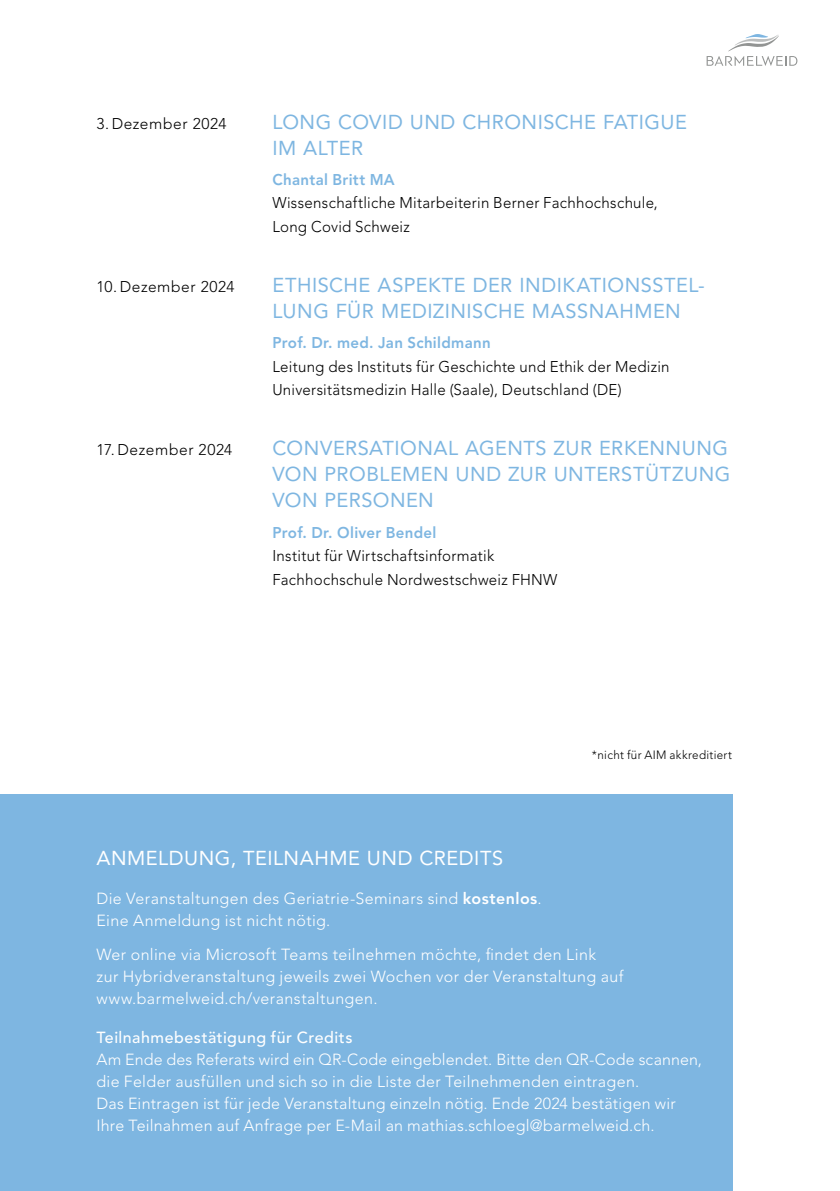
<style>
.page{position:relative;width:840px;height:1191px;background:#fff}
.page>*{position:absolute;margin:0;border:0;box-sizing:border-box;transform-origin:0 0}
.t1{font:20px/26px "Avenir LT Std";letter-spacing:.025em;color:#7eb6e1}
.t2{font:20px "Avenir LT Std";letter-spacing:.025em;color:#fff}
.t3{font:300 16px/22px "Avenir LT Std";letter-spacing:.02em;color:#fff}
.t4{font:500 16px "Avenir LT Std";letter-spacing:.03em;color:#fff}
.t5{font:300 15.6px/23.6px "Avenir LT Std";letter-spacing:.02em;color:#000}
.t6{font:800 15.6px "Avenir LT Std";letter-spacing:.02em;color:#7eb6e1}
.t7{font:300 15.6px "Avenir LT Std";letter-spacing:.04em;color:#000}
.t8{font:300 12px "Avenir LT Std";letter-spacing:.025em;color:#000}
.s1{font-weight:800}
</style>
<div class="page">
<svg style="left:706px;top:34px;width:91px;height:32px"></svg>
<div style="left:0;top:794px;width:731px;height:397px;background:#7eb6e1"></div>
<p class="t7" style="left:96px;top:114px;width:131px">3. Dezember 2024</p>
<p class="t1" style="left:272px;top:109px;width:416px">LONG COVID UND CHRONISCHE FATIGUE<br>IM ALTER</p>
<p class="t6" style="left:272px;top:170px;width:124px">Chantal Britt MA</p>
<p class="t5" style="left:272px;top:191px;width:387px">Wissenschaftliche Mitarbeiterin Berner Fachhochschule,<br>Long Covid Schweiz</p>
<p class="t5" style="left:96px;top:275px;width:139px">10. Dezember 2024</p>
<p class="t1" style="left:272px;top:272px;width:433px">ETHISCHE ASPEKTE DER INDIKATIONSSTEL-<br>LUNG FÜR MEDIZINISCHE MASSNAHMEN</p>
<p class="t6" style="left:272px;top:333px;width:220px">Prof. Dr. med. Jan Schildmann</p>
<p class="t5" style="left:272px;top:355px;width:398px">Leitung des Instituts für Geschichte und Ethik der Medizin<br>Universitätsmedizin Halle (Saale), Deutschland (DE)</p>
<p class="t5" style="left:96px;top:438px;width:137px">17. Dezember 2024</p>
<p class="t1" style="left:272px;top:435px;width:459px;text-align:justify">CONVERSATIONAL AGENTS ZUR ERKENNUNG VON PROBLEMEN UND ZUR UNTERSTÜTZUNG VON PERSONEN</p>
<p class="t6" style="left:272px;top:523px;width:165px">Prof. Dr. Oliver Bendel</p>
<p class="t5" style="left:272px;top:544px;width:286px">Institut für Wirtschaftsinformatik<br>Fachhochschule Nordwestschweiz FHNW</p>
<p class="t8" style="left:591px;top:747px;width:142px">*nicht für AIM akkreditiert</p>
<p class="t2" style="left:96px;top:846px;width:408px">ANMELDUNG, TEILNAHME UND CREDITS</p>
<p class="t3" style="left:96px;top:888px;width:446px">Die Veranstaltungen des Geriatrie-Seminars sind <span class="s1">kostenlos</span>.<br>Eine Anmeldung ist nicht nötig.</p>
<p class="t3" style="left:96px;top:943px;width:528px">Wer online via Microsoft Teams teilnehmen möchte, findet den Link<br>zur Hybridveranstaltung jeweils zwei Wochen vor der Veranstaltung auf www.barmelweid.ch/veranstaltungen.</p>
<p class="t4" style="left:96px;top:1028px;width:257px">Teilnahmebestätigung für Credits</p>
<p class="t3" style="left:96px;top:1048px;width:606px">Am Ende des Referats wird ein QR-Code eingeblendet. Bitte den QR-Code scannen, die Felder ausfüllen und sich so in die Liste der Teilnehmenden eintragen.<br>Das Eintragen ist für jede Veranstaltung einzeln nötig. Ende 2024 bestätigen wir Ihre Teilnahmen auf Anfrage per E-Mail an mathias.schloegl@barmelweid.ch.</p>
</div>
